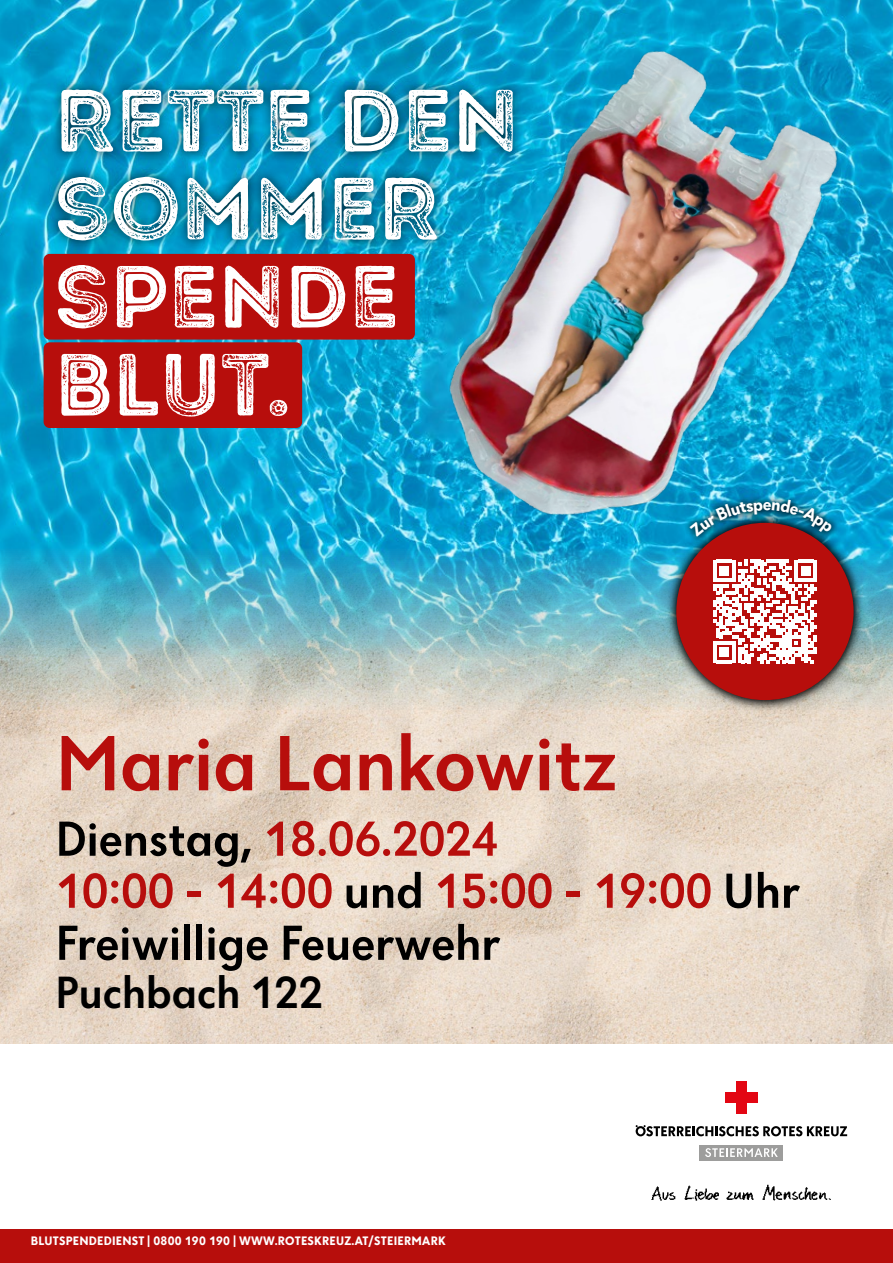
<style>
.page{position:relative;width:893px;height:1263px;background:#fff}
.page>*{position:absolute;margin:0;border:0;box-sizing:border-box;transform-origin:0 0}
.t1{font:500 80.85px "Dunant";color:#b70e0c}
.t2{font:500 50.85px/52.1px "Dunant";color:#000}
.t3{font:500 46.65px "Dunant";color:#000}
.t4{font:700 12.75px "Dunant";letter-spacing:.02em;color:#fff}
.s1{color:#b70e0c}
</style>
<div class="page">
<img style="left:0;top:0;width:205px;height:548px">
<img style="left:0;top:548px;width:893px;height:495px">
<div style="left:0;top:1230px;width:893px;height:33px;background:#b70e0c"></div>
<img style="left:651px;top:1184px;width:180px;height:17px">
<div style="left:736px;top:1081px;width:11px;height:33px;background:#e30613"></div>
<div style="left:725px;top:1092px;width:33px;height:11px;background:#e30613"></div>
<svg style="left:636px;top:1125px;width:211px;height:11px"></svg>
<div style="left:700px;top:1145px;width:83px;height:15px;background:#9d9d9c"></div>
<svg style="left:705px;top:1148px;width:73px;height:9px"></svg>
<div style="left:44px;top:254px;width:371px;height:86px;background:#b70e0c;border-radius:6px"></div>
<div style="left:44px;top:342px;width:258px;height:86px;background:#b70e0c;border-radius:6px"></div>
<svg style="left:61px;top:354px;width:144px;height:63px"></svg>
<svg style="left:58px;top:265px;width:147px;height:63px"></svg>
<div style="left:47px;top:166px;width:400px;height:85px;background:#000;opacity:.75"></div>
<img style="left:58px;top:177px;width:147px;height:63px">
<div style="left:50px;top:79px;width:474px;height:83px;background:#000;opacity:.75"></div>
<img style="left:61px;top:90px;width:144px;height:62px">
<div style="left:662px;top:491px;width:206px;height:223px;background:#000;opacity:.8"></div>
<div style="left:665px;top:512px;width:200px;height:199px;background:#000;opacity:.85"></div>
<div style="left:676px;top:523px;width:178px;height:177px;background:#b70e0c;border-radius:50%"></div>
<svg style="left:713px;top:614px;width:104px;height:49px"></svg>
<img style="left:205px;top:0;width:688px;height:614px">
<img style="left:683px;top:491px;width:156px;height:54px">
<h1 class="t1" style="left:55px;top:718px;width:564px">Maria Lankowitz</h1>
<p class="t2" style="left:55px;top:812px;width:746px">Dienstag, <span class="s1">18.06.2024<br>10:00 - 14:00</span> und <span class="s1">15:00 - 19:00</span> Uhr<br>Freiwillige Feuerwehr</p>
<p class="t3" style="left:55px;top:966px;width:269px">Puchbach 122</p>
<p class="t4" style="left:31px;top:1234px;width:416px">BLUTSPENDEDIENST | 0800 190 190 | WWW.ROTESKREUZ.AT/STEIERMARK</p>
</div>
